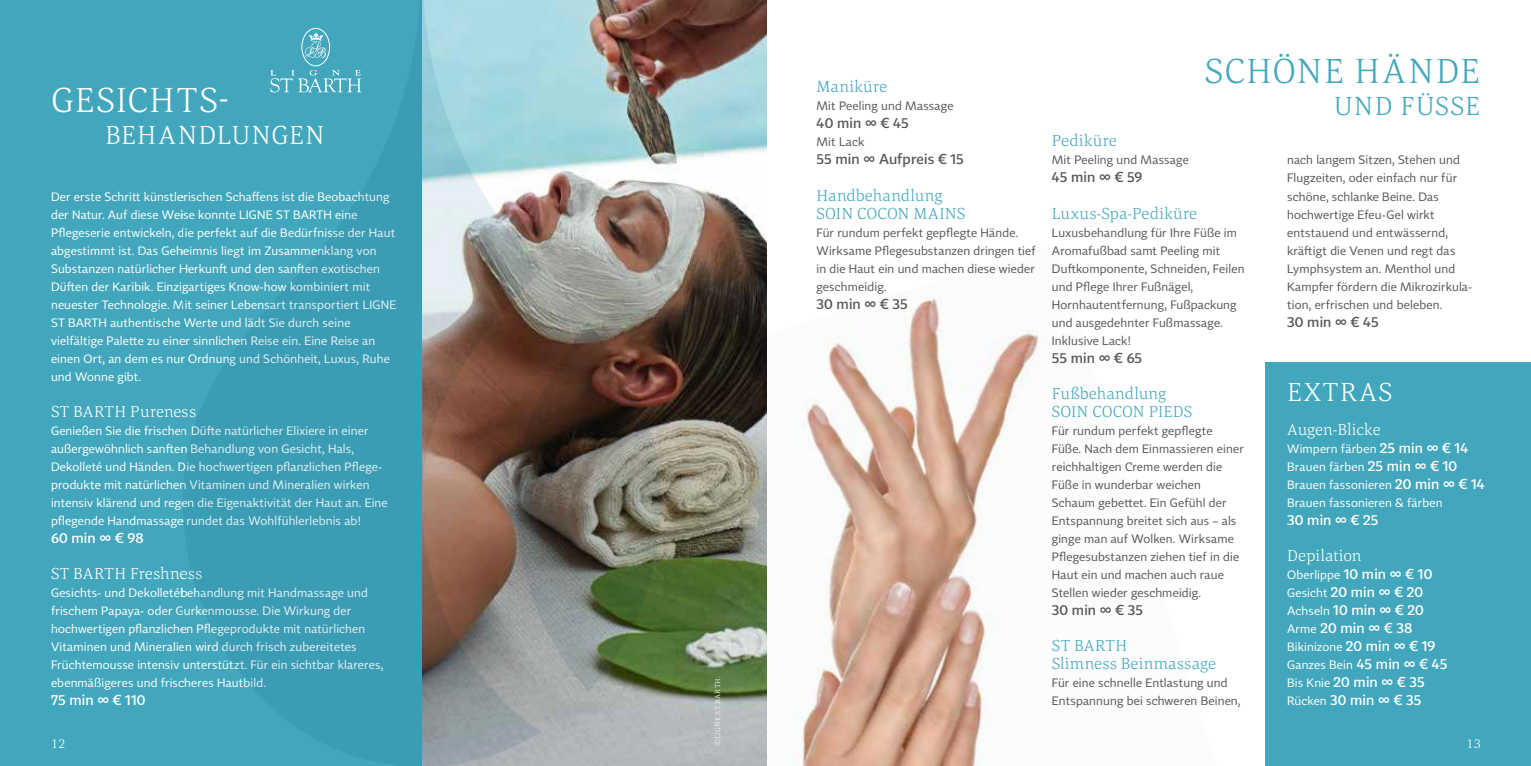
<style>
.page{position:relative;width:1531px;height:766px;background:#fff}
.page>*{position:absolute;margin:0;border:0;box-sizing:border-box;transform-origin:0 0}
.t1{font:300 36px "Corda";letter-spacing:.045em;color:#42a7bc}
.t2{font:300 36px "Corda";letter-spacing:.045em;color:#fff}
.t3{font:300 27px "Corda";letter-spacing:.05em;color:#fff}
.t4{font:300 27px "Corda";letter-spacing:.045em;color:#42a7bc}
.t5{font:300 16.5px/18px "Corda";letter-spacing:.01em;color:#42a7bc}
.t6{font:300 16.5px "Corda";letter-spacing:.005em;color:#fff}
.t7{font:500 14.25px/18px "Tabac Sans";letter-spacing:.01em;color:#fff;text-align:justify}
.t8{font:500 14.25px "Tabac Sans";letter-spacing:.01em;color:#575756}
.t9{font:300 13.5px "Corda";color:#fff}
.t10{font:12px/18px "Tabac Sans";letter-spacing:.015em;color:#fff}
.t11{font:12px/18px "Tabac Sans";letter-spacing:.015em;color:#575756}
.t12{font:300 7.5px "Corda";letter-spacing:.065em;color:#fff}
.s1{font-weight:500;font-size:14.25px}
.s2{font-weight:400;font-size:12px}
</style>
<div class="page">
<img style="left:766px;top:244px;width:273px;height:521px">
<img style="left:541px;top:0;width:225px;height:765px">
<div style="left:0;top:0;width:421px;height:765px;background:#42a7bc"></div>
<div style="left:1265px;top:362px;width:266px;height:403px;background:#42a7bc"></div>
<img style="left:516px;top:323px;width:145px;height:368px;border-radius:50%">
<svg style="left:270px;top:0;width:271px;height:765px"></svg>
<h1 class="t2" style="left:51px;top:76px;width:180px">GESICHTS-</h1>
<h2 class="t3" style="left:105px;top:117px;width:221px">BEHANDLUNGEN</h2>
<p class="t10" style="left:51px;top:187px;width:347px">Der erste Schritt künstlerischen Schaffens ist die Beobachtung der Natur. Auf diese Weise konnte LIGNE ST BARTH eine Pflegeserie entwickeln, die perfekt auf die Bedürfnisse der Haut abgestimmt ist. Das Geheimnis liegt im Zusammenklang von Substanzen natürlicher Herkunft und den sanften exotischen Düften der Karibik. Einzigartiges Know-how kombiniert mit neuester Technologie. Mit seiner Lebensart transportiert LIGNE ST BARTH authentische Werte und lädt Sie durch seine vielfältige Palette zu einer sinnlichen Reise ein. Eine Reise an einen Ort, an dem es nur Ordnung und Schönheit, Luxus, Ruhe und Wonne gibt.</p>
<h3 class="t6" style="left:51px;top:400px;width:147px">ST BARTH Pureness</h3>
<p class="t10" style="left:51px;top:421px;width:338px">Genießen Sie die frischen Düfte natürlicher Elixiere in einer außergewöhnlich sanften Behandlung von Gesicht, Hals, Dekolleté und Händen. Die hochwertigen pflanzlichen Pflege&shy;produkte mit natürlichen Vitaminen und Mineralien wirken intensiv klärend und regen die Eigenaktivität der Haut an. Eine pflegende Handmassage rundet das Wohlfühlerlebnis ab!</p>
<p class="t7" style="left:51px;top:528px;width:94px">60 min ∞ € 98</p>
<h3 class="t6" style="left:51px;top:562px;width:153px">ST BARTH Freshness</h3>
<p class="t10" style="left:51px;top:583px;width:334px">Gesichts- und Dekolletébehandlung mit Handmassage und frischem Papaya- oder Gurkenmousse. Die Wirkung der hochwertigen pflanzlichen Pflegeprodukte mit natürlichen Vitaminen und Mineralien wird durch frisch zubereitetes Früchtemousse intensiv unterstützt. Für ein sichtbar klareres, ebenmäßigeres und frischeres Hautbild.</p>
<p class="t7" style="left:51px;top:690px;width:96px">75 min ∞ € 110</p>
<p class="t9" style="left:51px;top:734px;width:16px">12</p>
<p class="t12" style="left:712px;top:745px;width:71px;rotate:-90deg">©LIGNE ST BARTH.</p>
<h3 class="t5" style="left:816px;top:77px;width:72px">Maniküre</h3>
<p class="t11" style="left:816px;top:97px;width:138px">Mit Peeling und Massage</p>
<p class="t8" style="left:816px;top:115px;width:94px">40 min ∞ € 45</p>
<p class="t11" style="left:816px;top:133px;width:49px">Mit Lack</p>
<p class="t8" style="left:816px;top:151px;width:149px">55 min ∞ Aufpreis € 15</p>
<h3 class="t5" style="left:816px;top:185px;width:150px">Handbehandlung<br>SOIN COCON MAINS</h3>
<p class="t11" style="left:816px;top:223px;width:221px">Für rundum perfekt gepflegte Hände.<br>Wirksame Pflegesubstanzen dringen tief in die Haut ein und machen diese wieder geschmeidig.</p>
<p class="t8" style="left:816px;top:295px;width:93px">30 min ∞ € 35</p>
<h1 class="t1" style="left:1205px;top:47px;width:276px">SCHÖNE HÄNDE</h1>
<h2 class="t4" style="left:1334px;top:88px;width:148px">UND FÜSSE</h2>
<h3 class="t5" style="left:1052px;top:131px;width:66px">Pediküre</h3>
<p class="t11" style="left:1052px;top:151px;width:138px">Mit Peeling und Massage</p>
<p class="t8" style="left:1052px;top:169px;width:92px">45 min ∞ € 59</p>
<h3 class="t5" style="left:1052px;top:203px;width:147px">Luxus-Spa-Pediküre</h3>
<p class="t11" style="left:1052px;top:223px;width:194px">Luxusbehandlung für Ihre Füße im<br>Aromafußbad samt Peeling mit<br>Duftkomponente, Schneiden, Feilen und Pflege Ihrer Fußnägel,<br>Hornhautentfernung, Fußpackung und ausgedehnter Fußmassage.<br>Inklusive Lack!</p>
<p class="t8" style="left:1052px;top:349px;width:92px">55 min ∞ € 65</p>
<h3 class="t5" style="left:1052px;top:383px;width:142px">Fußbehandlung<br>SOIN COCON PIEDS</h3>
<p class="t11" style="left:1052px;top:421px;width:193px">Für rundum perfekt gepflegte<br>Füße. Nach dem Einmassieren einer reichhaltigen Creme werden die<br>Füße in wunderbar weichen<br>Schaum gebettet. Ein Gefühl der<br>Entspannung breitet sich aus – als ginge man auf Wolken. Wirksame<br>Pflegesubstanzen ziehen tief in die<br>Haut ein und machen auch raue<br>Stellen wieder geschmeidig.</p>
<p class="t8" style="left:1052px;top:601px;width:93px">30 min ∞ € 35</p>
<h3 class="t5" style="left:1052px;top:635px;width:166px">ST BARTH<br>Slimness Beinmassage</h3>
<p class="t11" style="left:1052px;top:673px;width:190px">Für eine schnelle Entlastung und<br>Entspannung bei schweren Beinen,</p>
<p class="t11" style="left:1287px;top:151px;width:187px">nach langem Sitzen, Stehen und<br>Flugzeiten, oder einfach nur für schöne, schlanke Beine. Das hochwertige Efeu-Gel wirkt entstauend und entwässernd, kräftigt die Venen und regt das<br>Lymphsystem an. Menthol und<br>Kampfer fördern die Mikrozirkula&shy;tion, erfrischen und beleben.</p>
<p class="t8" style="left:1287px;top:313px;width:93px">30 min ∞ € 45</p>
<h2 class="t3" style="left:1287px;top:374px;width:106px">EXTRAS</h2>
<h3 class="t6" style="left:1287px;top:418px;width:95px">Augen-Blicke</h3>
<p class="t10" style="left:1287px;top:439px;width:199px">Wimpern färben <span class="s1">25 min ∞ € 14<br></span>Brauen färben <span class="s1">25 min ∞ € 10<br></span>Brauen fassonieren <span class="s1">20 min ∞ € 14<br></span>Brauen fassonieren &amp; färben</p>
<p class="t7" style="left:1287px;top:510px;width:93px">30 min ∞ € 25</p>
<h3 class="t6" style="left:1287px;top:544px;width:76px">Depilation</h3>
<p class="t10" style="left:1287px;top:565px;width:147px">Oberlippe <span class="s1">10 min ∞ € 10</span></p>
<p class="t7" style="left:1287px;top:582px;width:138px"><span class="s2">Gesicht</span> 20 min ∞ € 20<br><span class="s2">Achseln</span> 10 min ∞ € 20<br><span class="s2">Arme</span> 20 min ∞ € 38</p>
<p class="t10" style="left:1287px;top:637px;width:162px">Bikinizone <span class="s1">20 min ∞ € 19<br></span>Ganzes Bein <span class="s1">45 min ∞ € 45</span></p>
<p class="t7" style="left:1287px;top:672px;width:139px"><span class="s2">Bis Knie</span> 20 min ∞ € 35<br><span class="s2">Rücken</span> 30 min ∞ € 35</p>
<p class="t9" style="left:1466px;top:734px;width:16px">13</p>
</div>
